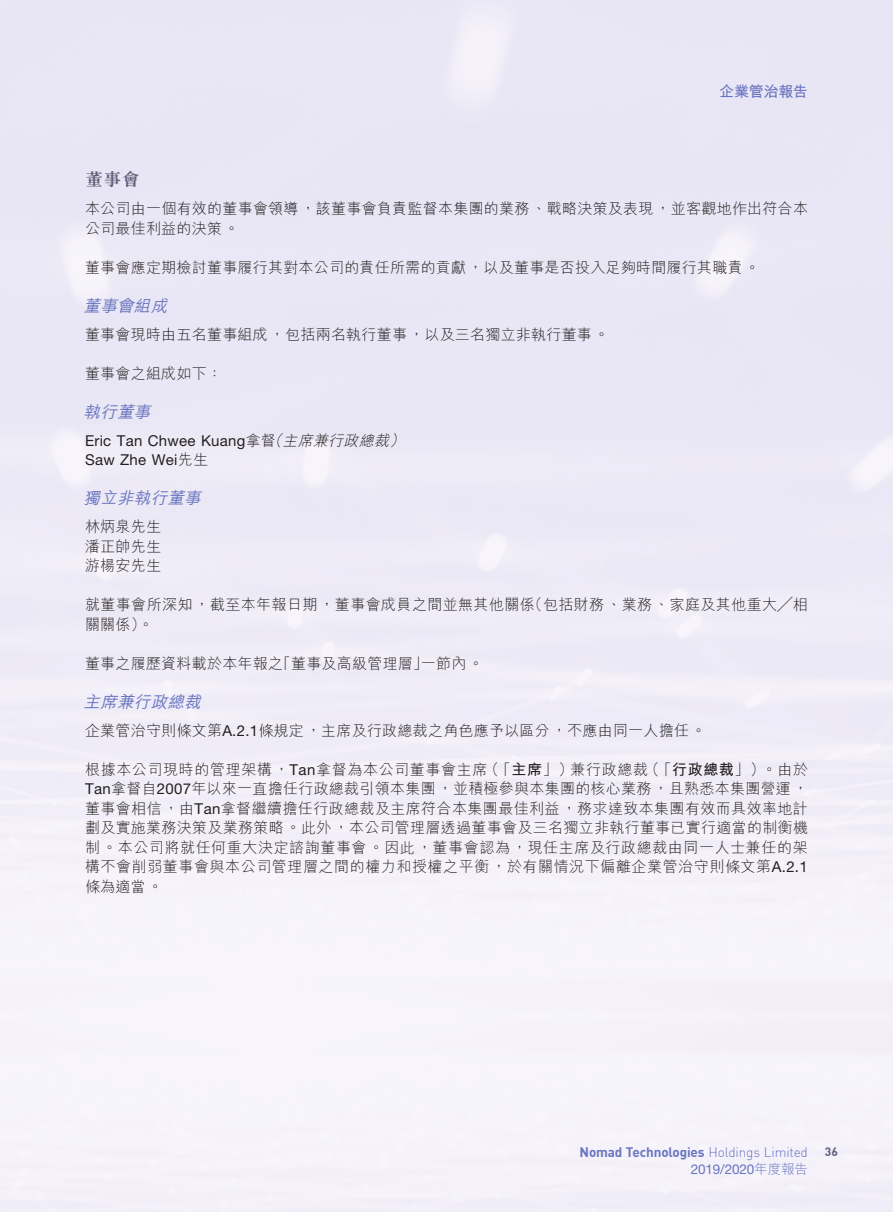
<style>
.page{position:relative;width:893px;height:1212px;background:#fff}
.page>*{position:absolute;margin:0;border:0;box-sizing:border-box;transform-origin:0 0}
.t1{font:700 18px "M Sung HK";color:#615f78}
.t2{font:italic 500 16.5px "M Hei HK";color:#6975c0}
.t3{font:300 15px/19.5px "M Hei HK";letter-spacing:.015em;color:#231f20}
.t4{font:15px/19.5px "Helvetica Neue LT Std";letter-spacing:.015em;color:#231f20}
.t5{font:700 15px "M Hei HK";letter-spacing:-.015em;color:#6975c0}
.t6{font:700 13.5px "DIN";letter-spacing:-.01em;color:#6975c0}
.t7{font:13.5px "Helvetica Neue LT Std";letter-spacing:-.01em;color:#6975c0}
.t8{font:700 12px "DIN";color:#615f78}
.s1{font-family:"M Hei HK";font-weight:300}
.s2{font-family:"M Hei HK";font-weight:300;font-style:italic}
.s3{font-family:"Helvetica Neue LT Std";font-weight:400}
.s4{font-weight:700}
.s5{font-weight:300}
</style>
<div class="page">
<p class="t5" style="left:719px;top:81px;width:90px">企業管治報告</p>
<p class="t1" style="left:85px;top:167px;width:56px">董事會</p>
<p class="t3" style="left:85px;top:198px;width:724px">本公司由一個有效的董事會領導，該董事會負責監督本集團的業務、戰略決策及表現，並客觀地作出符合本公司最佳利益的決策。</p>
<p class="t3" style="left:85px;top:257px;width:676px">董事會應定期檢討董事履行其對本公司的責任所需的貢獻，以及董事是否投入足夠時間履行其職責。</p>
<p class="t2" style="left:84px;top:294px;width:90px">董事會組成</p>
<p class="t3" style="left:85px;top:324px;width:526px">董事會現時由五名董事組成，包括兩名執行董事，以及三名獨立非執行董事。</p>
<p class="t3" style="left:85px;top:363px;width:139px">董事會之組成如下：</p>
<p class="t2" style="left:84px;top:400px;width:73px">執行董事</p>
<p class="t4" style="left:85px;top:430px;width:325px">Eric Tan Chwee Kuang<span class="s1">拿督</span><span class="s2">（主席兼行政總裁）<br></span>Saw Zhe Wei<span class="s1">先生</span></p>
<p class="t2" style="left:84px;top:486px;width:124px">獨立非執行董事</p>
<p class="t3" style="left:85px;top:516px;width:78px;text-align:justify">林炳泉先生潘正帥先生游楊安先生</p>
<p class="t3" style="left:85px;top:594px;width:724px">就董事會所深知，截至本年報日期，董事會成員之間並無其他關係（包括財務、業務、家庭及其他重大╱相關關係）。</p>
<p class="t3" style="left:85px;top:653px;width:400px">董事之履歷資料載於本年報之「董事及高級管理層」一節內。</p>
<p class="t2" style="left:84px;top:690px;width:124px">主席兼行政總裁</p>
<p class="t3" style="left:85px;top:720px;width:623px">企業管治守則條文第<span class="s3">A.2.1</span>條規定，主席及行政總裁之角色應予以區分，不應由同一人擔任。</p>
<p class="t3" style="left:85px;top:759px;width:725px;text-align:justify">根據本公司現時的管理架構，<span class="s3">Tan</span>拿督為本公司董事會主席﹙「<span class="s4">主席</span>」﹚兼行政總裁﹙「<span class="s4">行政總裁</span>」﹚。由於<span class="s3">Tan</span>拿督自<span class="s3">2007</span>年以來一直擔任行政總裁引領本集團，並積極參與本集團的核心業務，且熟悉本集團營運，董事會相信，由<span class="s3">Tan</span>拿督繼續擔任行政總裁及主席符合本集團最佳利益，務求達致本集團有效而具效率地計劃及實施業務決策及業務策略。此外，本公司管理層透過董事會及三名獨立非執行董事已實行適當的制衡機制。本公司將就任何重大決定諮詢董事會。因此，董事會認為，現任主席及行政總裁由同一人士兼任的架構不會削弱董事會與本公司管理層之間的權力和授權之平衡，於有關情況下偏離企業管治守則條文第<span class="s3">A.2.1</span>條為適當。</p>
<p class="t6" style="left:580px;top:1143px;width:230px">Nomad Technologies <span class="s5">Holdings Limited</span></p>
<p class="t8" style="left:825px;top:1143px;width:15px">36</p>
<p class="t7" style="left:691px;top:1161px;width:119px">2019/2020<span class="s1">年度報告</span></p>
</div>
